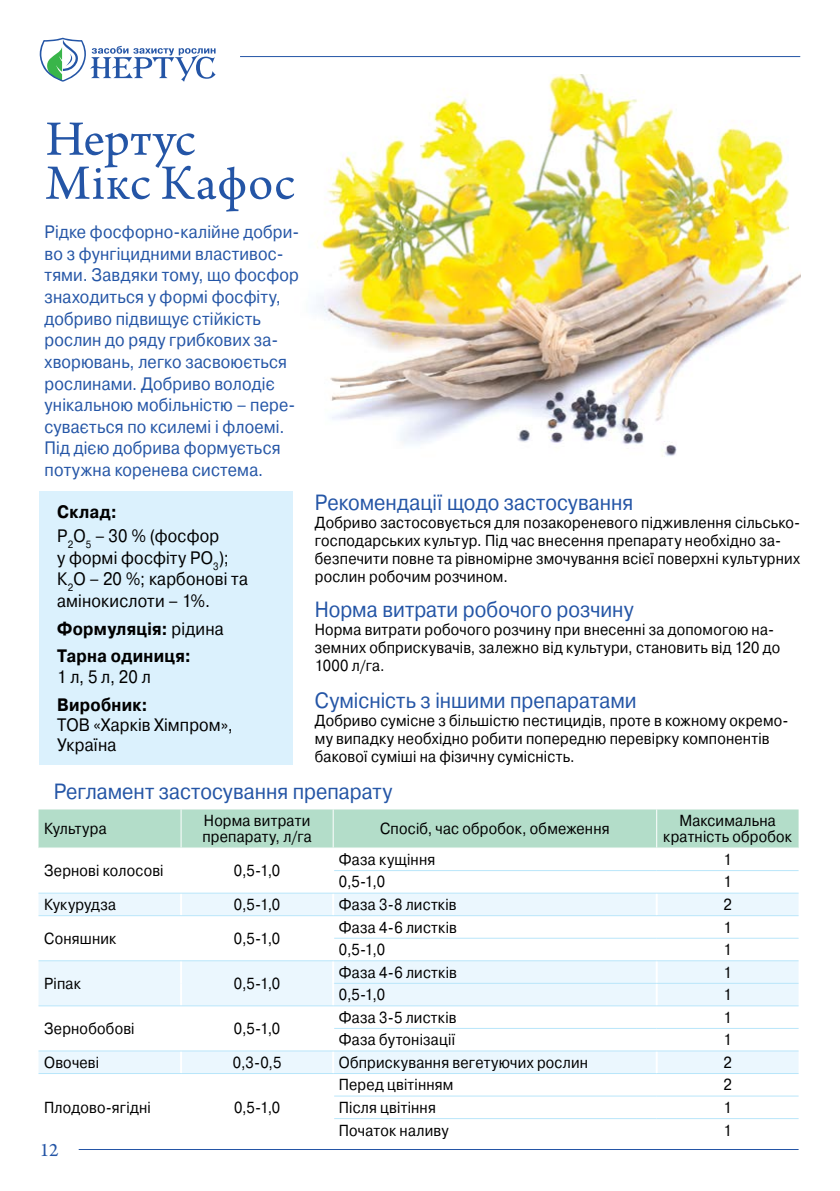
<style>
.page{position:relative;width:840px;height:1191px;background:#fff}
.page>*{position:absolute;margin:0;border:0;box-sizing:border-box;transform-origin:0 0}
.t1{font:52px/44px "Arno Pro";letter-spacing:.01em;color:#2455a6}
.t2{font:22px "Pragmatica";color:#2455a6;scale:.9 1}
.t3{font:20px "Arno Pro";color:#2455a6}
.t4{font:18px/21.6px "Pragmatica";letter-spacing:.01em;color:#2455a6;scale:.9 1}
.t5{font:18px/21.6px "Pragmatica";letter-spacing:.01em;color:#000;scale:.9 1}
.t6{font:700 18px/27.2px "Pragmatica";letter-spacing:.015em;color:#000;scale:.9 1}
.t7{font:16px/18px "Pragmatica";letter-spacing:.015em;color:#000;scale:.9 1}
.s1{font-weight:700}
.s2{font-weight:400}
</style>
<div class="page">
<hr style="left:79px;top:1149px;width:719px;height:1px;background:#2455a6">
<hr style="left:240px;top:56px;width:559px;height:1px;background:#2455a6">
<svg style="left:40px;top:38px;width:175px;height:44px"></svg>
<img style="left:316px;top:75px;width:483px;height:382px">
<div style="left:38px;top:809px;width:760px;height:38px;background:#b3ddc9"></div>
<svg style="left:38px;top:893px;width:760px;height:180px;fill:#ebf7fe"></svg>
<hr style="left:180px;top:893px;width:2px;height:22px;background:#fff">
<hr style="left:332px;top:893px;width:2px;height:22px;background:#fff">
<hr style="left:655px;top:893px;width:2px;height:22px;background:#fff">
<hr style="left:180px;top:916px;width:2px;height:22px;background:#fff">
<hr style="left:332px;top:916px;width:2px;height:22px;background:#fff">
<hr style="left:655px;top:916px;width:2px;height:22px;background:#fff">
<hr style="left:180px;top:938px;width:2px;height:22px;background:#fff">
<hr style="left:332px;top:938px;width:2px;height:22px;background:#fff">
<hr style="left:655px;top:938px;width:2px;height:22px;background:#fff">
<hr style="left:180px;top:961px;width:2px;height:22px;background:#fff">
<hr style="left:180px;top:983px;width:2px;height:22px;background:#fff">
<hr style="left:332px;top:961px;width:2px;height:22px;background:#fff">
<hr style="left:655px;top:961px;width:2px;height:22px;background:#fff">
<hr style="left:332px;top:983px;width:2px;height:22px;background:#fff">
<hr style="left:655px;top:983px;width:2px;height:22px;background:#fff">
<hr style="left:180px;top:1006px;width:2px;height:22px;background:#fff">
<hr style="left:180px;top:1028px;width:2px;height:22px;background:#fff">
<hr style="left:332px;top:1006px;width:2px;height:22px;background:#fff">
<hr style="left:655px;top:1006px;width:2px;height:22px;background:#fff">
<hr style="left:332px;top:1028px;width:2px;height:22px;background:#fff">
<hr style="left:655px;top:1028px;width:2px;height:22px;background:#fff">
<hr style="left:180px;top:1051px;width:2px;height:22px;background:#fff">
<hr style="left:332px;top:1051px;width:2px;height:22px;background:#fff">
<hr style="left:655px;top:1051px;width:2px;height:22px;background:#fff">
<hr style="left:334px;top:870px;width:322px;height:1px;background:#b9e6fa">
<hr style="left:656px;top:870px;width:142px;height:1px;background:#b9e6fa">
<hr style="left:38px;top:892px;width:143px;height:1px;background:#b9e6fa">
<hr style="left:181px;top:892px;width:152px;height:1px;background:#b9e6fa">
<hr style="left:333px;top:892px;width:323px;height:1px;background:#b9e6fa">
<hr style="left:656px;top:892px;width:142px;height:1px;background:#b9e6fa">
<hr style="left:38px;top:915px;width:143px;height:1px;background:#b9e6fa">
<hr style="left:181px;top:915px;width:152px;height:1px;background:#b9e6fa">
<hr style="left:333px;top:915px;width:323px;height:1px;background:#b9e6fa">
<hr style="left:656px;top:915px;width:142px;height:1px;background:#b9e6fa">
<hr style="left:334px;top:938px;width:322px;height:1px;background:#b9e6fa">
<hr style="left:656px;top:938px;width:142px;height:1px;background:#b9e6fa">
<hr style="left:38px;top:960px;width:143px;height:1px;background:#b9e6fa">
<hr style="left:181px;top:960px;width:152px;height:1px;background:#b9e6fa">
<hr style="left:333px;top:960px;width:323px;height:1px;background:#b9e6fa">
<hr style="left:656px;top:960px;width:142px;height:1px;background:#b9e6fa">
<hr style="left:334px;top:983px;width:322px;height:1px;background:#b9e6fa">
<hr style="left:656px;top:983px;width:142px;height:1px;background:#b9e6fa">
<hr style="left:38px;top:1005px;width:143px;height:1px;background:#b9e6fa">
<hr style="left:181px;top:1005px;width:152px;height:1px;background:#b9e6fa">
<hr style="left:333px;top:1005px;width:323px;height:1px;background:#b9e6fa">
<hr style="left:656px;top:1005px;width:142px;height:1px;background:#b9e6fa">
<hr style="left:334px;top:1028px;width:322px;height:1px;background:#b9e6fa">
<hr style="left:656px;top:1028px;width:142px;height:1px;background:#b9e6fa">
<hr style="left:38px;top:1050px;width:143px;height:1px;background:#b9e6fa">
<hr style="left:181px;top:1050px;width:152px;height:1px;background:#b9e6fa">
<hr style="left:333px;top:1050px;width:323px;height:1px;background:#b9e6fa">
<hr style="left:656px;top:1050px;width:142px;height:1px;background:#b9e6fa">
<hr style="left:38px;top:1073px;width:143px;height:1px;background:#b9e6fa">
<hr style="left:181px;top:1073px;width:152px;height:1px;background:#b9e6fa">
<hr style="left:333px;top:1073px;width:323px;height:1px;background:#b9e6fa">
<hr style="left:656px;top:1073px;width:142px;height:1px;background:#b9e6fa">
<hr style="left:334px;top:1095px;width:322px;height:1px;background:#b9e6fa">
<hr style="left:656px;top:1095px;width:142px;height:1px;background:#b9e6fa">
<hr style="left:334px;top:1118px;width:322px;height:1px;background:#b9e6fa">
<hr style="left:656px;top:1118px;width:142px;height:1px;background:#b9e6fa">
<hr style="left:180px;top:809px;width:1px;height:38px;background:#fff">
<hr style="left:332px;top:809px;width:1px;height:38px;background:#fff">
<hr style="left:655px;top:809px;width:1px;height:38px;background:#fff">
<div style="left:40px;top:491px;width:253px;height:274px;background:#dbf1fd"></div>
<h1 class="t1" style="left:46px;top:120px;width:250px">Нертус<br>Мікс Кафос</h1>
<p class="t4" style="left:44px;top:222px;width:284px">Рідке фосфорно-калійне добри&shy;во з фунгіцидними властивос&shy;тями. Завдяки тому, що фосфор знаходиться у формі фосфіту, добриво підвищує стійкість рослин до ряду грибкових за&shy;хворювань, легко засвоюється рослинами. Добриво володіє унікальною мобільністю – пере&shy;сувається по ксилемі і флоемі.<br>Під дією добрива формується потужна коренева система.</p>
<p class="t5" style="left:57px;top:500px;width:181px;line-height:23.8px"><span class="s1">Склад:<br></span>P<sub>2</sub>О<sub>5</sub> – 30 % (фосфор</p>
<p class="t5" style="left:57px;top:547px;width:213px">у формі фосфіту РО<sub>3</sub>);<br>К<sub>2</sub>О – 20 %; карбонові та амінокислоти – 1%.</p>
<p class="t6" style="left:57px;top:615px;width:186px">Формуляція: <span class="s2">рідина<br></span>Тарна одиниця:</p>
<p class="t5" style="left:57px;top:667px;width:105px">1 л, 5 л, 20 л</p>
<p class="t6" style="left:57px;top:691px;width:102px">Виробник:</p>
<p class="t5" style="left:57px;top:715px;width:196px;line-height:20px">ТОВ «Харків Хімпром»,<br>Україна</p>
<h2 class="t2" style="left:314px;top:489px;width:355px">Рекомендації щодо застосування</h2>
<p class="t7" style="left:314px;top:514px;width:540px">Добриво застосовується для позакореневого підживлення сільсько&shy;господарських культур. Під час внесення препарату необхідно за&shy;безпечити повне та рівномірне змочування всієї поверхні культурних рослин робочим розчином.</p>
<h2 class="t2" style="left:314px;top:595px;width:355px">Норма витрати робочого розчину</h2>
<p class="t7" style="left:314px;top:620px;width:518px">Норма витрати робочого розчину при внесенні за допомогою на&shy;земних обприскувачів, залежно від культури, становить від 120 до<br>1000 л/га.</p>
<h2 class="t2" style="left:314px;top:687px;width:359px">Сумісність з іншими препаратами</h2>
<p class="t7" style="left:314px;top:712px;width:527px">Добриво сумісне з більшістю пестицидів, проте в кожному окремо&shy;му випадку необхідно робити попередню перевірку компонентів бакової суміші на фізичну сумісність.</p>
<h2 class="t2" style="left:54px;top:777px;width:377px">Регламент застосування препарату</h2>
<p class="t7" style="left:44px;top:820px;width:71px">Культура</p>
<p class="t7" style="left:202px;top:813px;width:123px;line-height:16px">Норма витрати препарату, л/га</p>
<p class="t7" style="left:380px;top:820px;width:256px">Спосіб, час обробок, обмеження</p>
<p class="t7" style="left:662px;top:813px;width:144px;line-height:16px;text-align:center">Максимальна кратність обробок</p>
<p class="t7" style="left:44px;top:862px;width:134px">Зернові колосові</p>
<p class="t7" style="left:234px;top:862px;width:53px">0,5-1,0</p>
<p class="t7" style="left:338px;top:850px;width:109px">Фаза кущіння</p>
<p class="t7" style="left:723px;top:850px;width:11px">1</p>
<p class="t7" style="left:338px;top:873px;width:53px">0,5-1,0</p>
<p class="t7" style="left:723px;top:873px;width:11px">1</p>
<p class="t7" style="left:44px;top:896px;width:81px">Кукурудза</p>
<p class="t7" style="left:234px;top:896px;width:53px">0,5-1,0</p>
<p class="t7" style="left:338px;top:896px;width:132px">Фаза 3-8 листків</p>
<p class="t7" style="left:723px;top:896px;width:11px">2</p>
<p class="t7" style="left:44px;top:929px;width:81px">Соняшник</p>
<p class="t7" style="left:234px;top:929px;width:53px">0,5-1,0</p>
<p class="t7" style="left:338px;top:918px;width:133px">Фаза 4-6 листків</p>
<p class="t7" style="left:723px;top:918px;width:11px">1</p>
<p class="t7" style="left:338px;top:941px;width:53px">0,5-1,0</p>
<p class="t7" style="left:723px;top:941px;width:11px">1</p>
<p class="t7" style="left:44px;top:974px;width:42px">Ріпак</p>
<p class="t7" style="left:234px;top:974px;width:53px">0,5-1,0</p>
<p class="t7" style="left:44px;top:1020px;width:102px">Зернобобові</p>
<p class="t7" style="left:234px;top:1020px;width:53px">0,5-1,0</p>
<p class="t7" style="left:338px;top:963px;width:133px">Фаза 4-6 листків</p>
<p class="t7" style="left:723px;top:963px;width:11px">1</p>
<p class="t7" style="left:338px;top:986px;width:53px">0,5-1,0</p>
<p class="t7" style="left:723px;top:986px;width:11px">1</p>
<p class="t7" style="left:338px;top:1008px;width:132px">Фаза 3-5 листків</p>
<p class="t7" style="left:723px;top:1008px;width:11px">1</p>
<p class="t7" style="left:338px;top:1031px;width:131px">Фаза бутонізації</p>
<p class="t7" style="left:723px;top:1031px;width:11px">1</p>
<p class="t7" style="left:44px;top:1053px;width:63px">Овочеві</p>
<p class="t7" style="left:233px;top:1053px;width:55px">0,3-0,5</p>
<p class="t7" style="left:338px;top:1053px;width:278px">Обприскування вегетуючих рослин</p>
<p class="t7" style="left:723px;top:1053px;width:11px">2</p>
<p class="t7" style="left:44px;top:1098px;width:120px">Плодово-ягідні</p>
<p class="t7" style="left:234px;top:1098px;width:53px">0,5-1,0</p>
<p class="t7" style="left:338px;top:1076px;width:129px">Перед цвітінням</p>
<p class="t7" style="left:723px;top:1076px;width:11px">2</p>
<p class="t7" style="left:338px;top:1098px;width:109px">Після цвітіння</p>
<p class="t7" style="left:723px;top:1098px;width:11px">1</p>
<p class="t7" style="left:338px;top:1121px;width:123px">Початок наливу</p>
<p class="t7" style="left:723px;top:1121px;width:11px">1</p>
<p class="t3" style="left:40px;top:1138px;width:21px">12</p>
</div>
